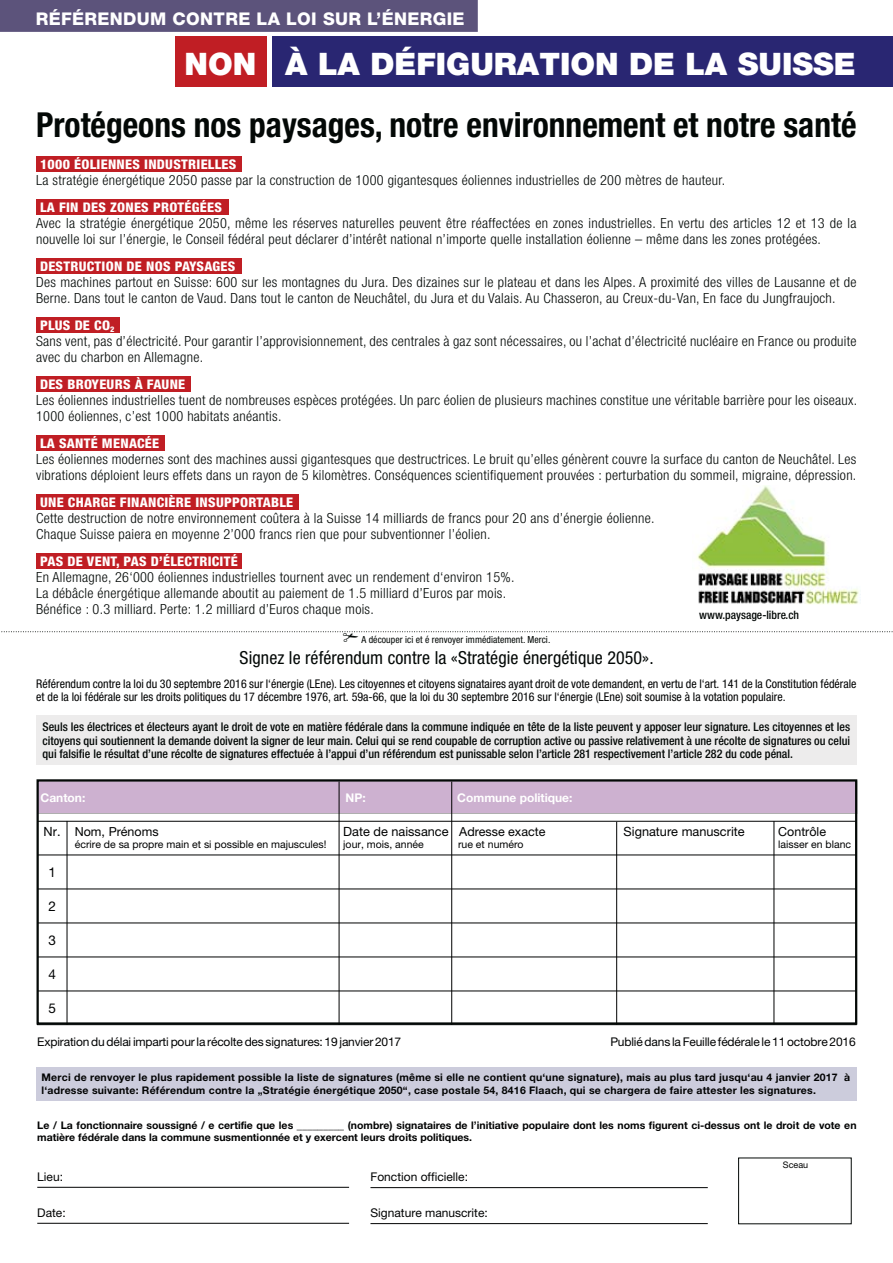
<style>
.page{position:relative;width:893px;height:1263px;background:#fff}
.page>*{position:absolute;margin:0;border:0;box-sizing:border-box;transform-origin:0 0}
.t1{font:700 condensed 34.5px "Helvetica Neue LT";color:#030806}
.t2{font:900 31.05px "Helvetica Neue LT";color:#fff}
.t3{font:condensed 18px "Helvetica Neue LT";letter-spacing:.005em;color:#030806}
.t4{font:800 17.55px "Helvetica Neue LT";letter-spacing:.02em;color:#fff}
.t5{font:300 condensed 13.95px/15.9px "Helvetica Neue LT";letter-spacing:.02em;color:#030806}
.t6{font:13.5px "Helvetica Neue LT";color:#010202}
.t7{font:800 condensed 13.35px "Helvetica Neue LT";letter-spacing:.02em;color:#fff;scale:1.05 1}
.t8{font:12.75px "Helvetica Neue LT";color:#010202}
.t9{font:12.45px "Helvetica Neue LT";color:#010202}
.t10{font:500 condensed 12px/13.5px "Helvetica Neue LT";color:#030806;text-align:justify}
.t11{font:condensed 12px/13.5px "Helvetica Neue LT";color:#010202}
.t12{font:12px "Helvetica Neue LT";letter-spacing:-.015em;color:#010202}
.t13{font:700 12px "Helvetica Neue CELT";color:#fff}
.t14{font:500 condensed 11.55px "Helvetica Neue LT";color:#030806}
.t15{font:700 10.5px/12.6px "Helvetica Neue CELT";letter-spacing:.02em;color:#010202}
.t16{font:700 10.5px/12.6px "Helvetica Neue CELT";color:#010202}
.t17{font:10.5px "Helvetica Neue LT";color:#010202}
.t18{font:condensed 9.75px "Helvetica Neue LT";letter-spacing:.005em;color:#030806}
.t19{font:9px "Helvetica Neue LT";color:#010202}
.s1{font-size:12.75px}
.s2{font-size:12.45px}
</style>
<div class="page">
<div style="left:40px;top:782px;width:814px;height:32px;background:#cdb1d0"></div>
<div style="left:36px;top:1067px;width:820px;height:33px;background:#ccccdc"></div>
<div style="left:36px;top:715px;width:820px;height:50px;background:#edecec"></div>
<svg style="left:40px;top:821px;width:814px;height:201px"></svg>
<hr style="left:67px;top:821px;width:1px;height:204px;background:#010202">
<hr style="left:339px;top:782px;width:1px;height:243px;background:#010202">
<hr style="left:451px;top:782px;width:1px;height:243px;background:#010202">
<hr style="left:616px;top:822px;width:1px;height:203px;background:#010202">
<hr style="left:774px;top:821px;width:1px;height:203px;background:#010202">
<hr style="left:370px;top:1187px;width:338px;height:1px;background:#010202">
<hr style="left:370px;top:1223px;width:338px;height:1px;background:#010202">
<hr style="left:37px;top:1187px;width:312px;height:1px;background:#010202">
<hr style="left:37px;top:1223px;width:312px;height:1px;background:#010202">
<div style="left:37px;top:779px;width:820px;height:246px;border:2px solid #030806"></div>
<div style="left:36px;top:156px;width:206px;height:16px;background:#c01e24"></div>
<div style="left:36px;top:199px;width:192px;height:16px;background:#c01e24"></div>
<div style="left:36px;top:258px;width:206px;height:16px;background:#c01e24"></div>
<div style="left:36px;top:317px;width:84px;height:16px;background:#c01e24"></div>
<div style="left:36px;top:376px;width:155px;height:16px;background:#c01e24"></div>
<div style="left:36px;top:435px;width:128px;height:16px;background:#c01e24"></div>
<div style="left:36px;top:494px;width:262px;height:16px;background:#c01e24"></div>
<div style="left:36px;top:553px;width:206px;height:16px;background:#c01e24"></div>
<div style="left:0;top:0;width:478px;height:32px;background:#5c537b"></div>
<img style="left:697px;top:485px;width:162px;height:120px">
<div style="left:272px;top:36px;width:621px;height:51px;background:#292672"></div>
<div style="left:175px;top:36px;width:92px;height:51px;background:#c01e24"></div>
<svg style="left:1px;top:631px;width:892px;height:2px"></svg>
<p class="t4" style="left:36px;top:13px;width:430px">RÉFÉRENDUM CONTRE LA LOI SUR L’ÉNERGIE</p>
<h2 class="t2" style="left:184px;top:53px;width:672px">NON À LA DÉFIGURATION DE LA SUISSE</h2>
<h1 class="t1" style="left:36px;top:105px;width:822px">Protégeons nos paysages, notre environnement et notre santé</h1>
<p class="t7" style="left:40px;top:160px;width:188px">1000 ÉOLIENNES INDUSTRIELLES</p>
<p class="t5" style="left:36px;top:173px;width:690px">La stratégie énergétique 2050 passe par la construction de 1000 gigantesques éoliennes industrielles de 200 mètres de hauteur.</p>
<p class="t7" style="left:40px;top:203px;width:175px">LA FIN DES ZONES PROTÉGÉES</p>
<p class="t5" style="left:36px;top:216px;width:822px">Avec la stratégie énergétique 2050, même les réserves naturelles peuvent être réaffectées en zones industrielles. En vertu des articles 12 et 13 de la nouvelle loi sur l’énergie, le Conseil fédéral peut déclarer d’intérêt national n’importe quelle installation éolienne – même dans les zones protégées.</p>
<p class="t7" style="left:40px;top:262px;width:187px">DESTRUCTION DE NOS PAYSAGES</p>
<p class="t5" style="left:36px;top:275px;width:822px">Des machines partout en Suisse: 600 sur les montagnes du Jura. Des dizaines sur le plateau et dans les Alpes. A proximité des villes de Lausanne et de<br>Berne. Dans tout le canton de Vaud. Dans tout le canton de Neuchâtel, du Jura et du Valais. Au Chasseron, au Creux-du-Van, En face du Jungfraujoch.</p>
<p class="t7" style="left:40px;top:321px;width:72px">PLUS DE CO<sub>2</sub></p>
<p class="t5" style="left:36px;top:334px;width:822px">Sans vent, pas d’électricité. Pour garantir l’approvisionnement, des centrales à gaz sont nécessaires, ou l’achat d’électricité nucléaire en France ou produite avec du charbon en Allemagne.</p>
<p class="t7" style="left:40px;top:380px;width:140px">DES BROYEURS À FAUNE</p>
<p class="t5" style="left:36px;top:393px;width:822px">Les éoliennes industrielles tuent de nombreuses espèces protégées. Un parc éolien de plusieurs machines constitue une véritable barrière pour les oiseaux.<br>1000 éoliennes, c’est 1000 habitats anéantis.</p>
<p class="t7" style="left:40px;top:439px;width:115px">LA SANTÉ MENACÉE</p>
<p class="t5" style="left:36px;top:452px;width:822px">Les éoliennes modernes sont des machines aussi gigantesques que destructrices. Le bruit qu’elles génèrent couvre la surface du canton de Neuchâtel. Les vibrations déploient leurs effets dans un rayon de 5 kilomètres. Conséquences scientifiquement prouvées : perturbation du sommeil, migraine, dépression.</p>
<p class="t7" style="left:40px;top:497px;width:243px">UNE CHARGE FINANCIÈRE INSUPPORTABLE</p>
<p class="t5" style="left:36px;top:511px;width:620px">Cette destruction de notre environnement coûtera à la Suisse 14 milliards de francs pour 20 ans d’énergie éolienne.<br>Chaque Suisse paiera en moyenne 2’000 francs rien que pour subventionner l’éolien.</p>
<p class="t7" style="left:40px;top:556px;width:190px">PAS DE VENT, PAS D’ÉLECTRICITÉ</p>
<p class="t5" style="left:36px;top:570px;width:480px">En Allemagne, 26‘000 éoliennes industrielles tournent avec un rendement d‘environ 15%.<br>La débâcle énergétique allemande aboutit au paiement de 1.5 milliard d’Euros par mois.<br>Bénéfice : 0.3 milliard. Perte: 1.2 milliard d’Euros chaque mois.</p>
<p class="t14" style="left:699px;top:611px;width:101px">www.paysage-libre.ch</p>
<p class="t18" style="left:361px;top:636px;width:190px">A découper ici et é renvoyer immédiatement. Merci.</p>
<p class="t3" style="left:240px;top:651px;width:415px">Signez le référendum contre la «Stratégie énergétique 2050».</p>
<p class="t11" style="left:36px;top:678px;width:822px">Référendum contre la loi du 30 septembre 2016 sur l‘énergie (LEne). Les citoyennes et citoyens signataires ayant droit de vote demandent, en vertu de l‘art. 141 de la Constitution fédérale et de la loi fédérale sur les droits politiques du 17 décembre 1976, art. 59a-66, que la loi du 30 septembre 2016 sur l‘énergie (LEne) soit soumise à la votation populaire.</p>
<p class="t10" style="left:43px;top:721px;width:809px">Seuls les électrices et électeurs ayant le droit de vote en matière fédérale dans la commune indiquée en tête de la liste peuvent y apposer leur signature. Les citoyennes et les citoyens qui soutiennent la demande doivent la signer de leur main. Celui qui se rend coupable de corruption active ou passive relativement à une récolte de signatures ou celui qui falsifie le résultat d’une récolte de signatures effectuée à l’appui d’un référendum est punissable selon l’article 281 respectivement l’article 282 du code pénal.</p>
<p class="t13" style="left:40px;top:793px;width:46px">Canton:</p>
<p class="t13" style="left:345px;top:793px;width:22px">NP:</p>
<p class="t13" style="left:457px;top:793px;width:117px">Commune politique:</p>
<p class="t9" style="left:44px;top:827px;width:116px"><span class="s1">Nr.</span> Nom<span class="s1">,</span> Prénoms</p>
<p class="t8" style="left:343px;top:827px;width:204px">Date de naissance <span class="s2">Adresse exacte</span></p>
<p class="t8" style="left:624px;top:827px;width:123px">Signature manuscrite</p>
<p class="t9" style="left:778px;top:827px;width:49px">Contrôle</p>
<p class="t17" style="left:75px;top:841px;width:253px">écrire de sa propre main et si possible en majuscules!</p>
<p class="t17" style="left:343px;top:841px;width:82px">jour, mois, année</p>
<p class="t17" style="left:458px;top:841px;width:67px">rue et numéro</p>
<p class="t17" style="left:778px;top:841px;width:74px">laisser en blanc</p>
<p class="t6" style="left:48px;top:867px;width:9px">1</p>
<p class="t6" style="left:48px;top:901px;width:9px">2</p>
<p class="t6" style="left:48px;top:935px;width:9px">3</p>
<p class="t6" style="left:48px;top:969px;width:9px">4</p>
<p class="t6" style="left:48px;top:1003px;width:9px">5</p>
<p class="t12" style="left:37px;top:1038px;width:365px">Expiration du délai imparti pour la récolte des signatures: 19 janvier 2017</p>
<p class="t12" style="left:610px;top:1038px;width:247px">Publié dans la Feuille fédérale le 11 octobre 2016</p>
<p class="t15" style="left:42px;top:1072px;width:810px">Merci de renvoyer le plus rapidement possible la liste de signatures (même si elle ne contient qu‘une signature), mais au plus tard jusqu‘au 4 janvier 2017 à l‘adresse suivante: Référendum contre la „Stratégie énergétique 2050“, case postale 54, 8416 Flaach, qui se chargera de faire attester les signatures.</p>
<p class="t16" style="left:37px;top:1119px;width:821px">Le / La fonctionnaire soussigné / e certifie que les _________ (nombre) signataires de l’initiative populaire dont les noms figurent ci-dessus ont le droit de vote en matière fédérale dans la commune susmentionnée et y exercent leurs droits politiques.</p>
<p class="t12" style="left:37px;top:1172px;width:27px">Lieu:</p>
<p class="t12" style="left:37px;top:1208px;width:30px">Date:</p>
<p class="t12" style="left:370px;top:1172px;width:99px">Fonction officielle:</p>
<p class="t12" style="left:370px;top:1208px;width:119px">Signature manuscrite:</p>
<p class="t19" style="left:783px;top:1161px;width:27px">Sceau</p>
</div>
